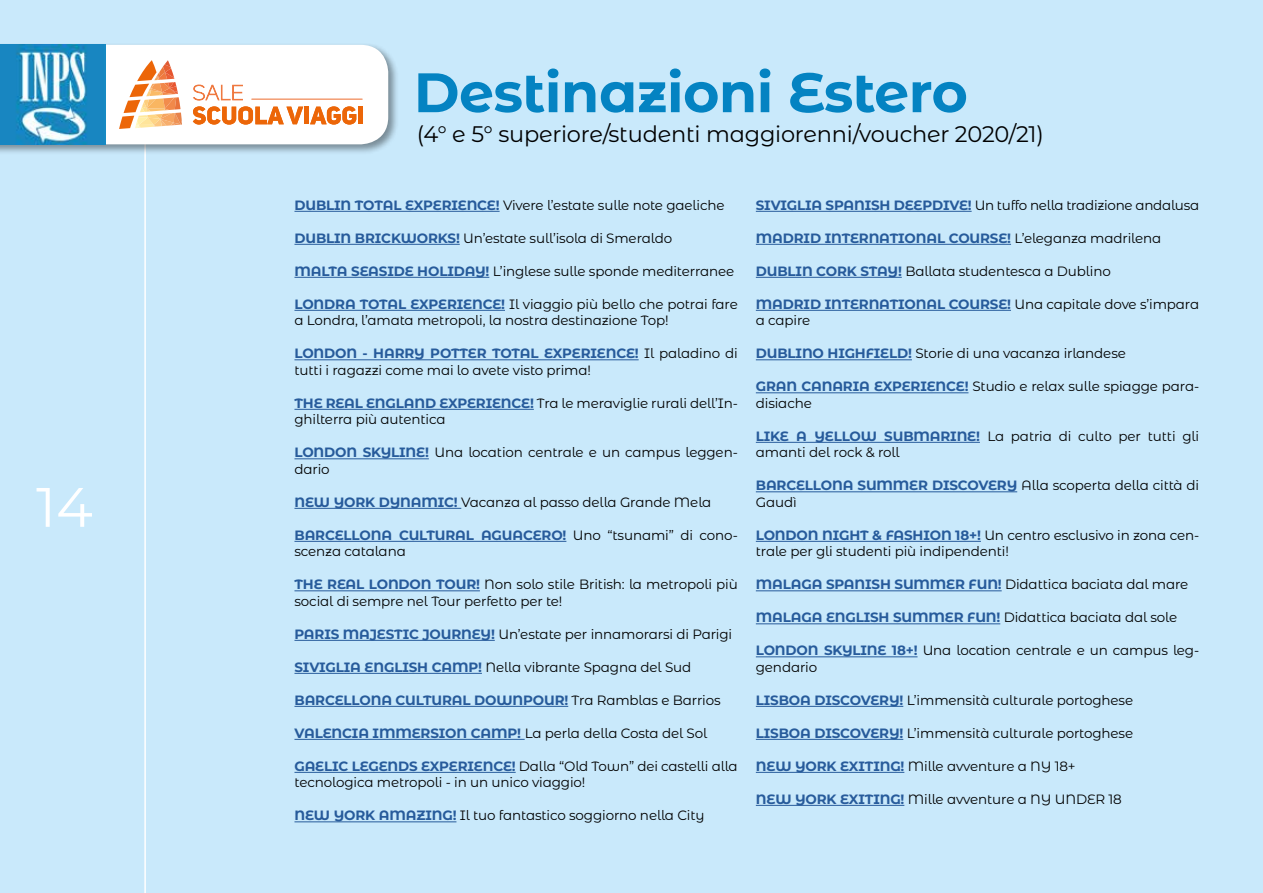
<style>
.page{position:relative;width:1263px;height:893px;background:#c9e9fb}
.page>*{position:absolute;margin:0;border:0;box-sizing:border-box;transform-origin:0 0}
.t1{font:700 55.5px "Montserrat Alternates";letter-spacing:-.01em;color:#0483c2}
.t2{font:55.5px "Montserrat Alternates";color:#fff}
.t3{font:22.5px "Montserrat Alternates";letter-spacing:-.01em;color:#000}
.t4{font:13.5px/16.5px "Montserrat Alternates";letter-spacing:-.01em;color:#000}
.t5{font:700 13.5px "Montserrat Alternates";letter-spacing:-.01em;color:#275b9b}
.s1{font-weight:700;color:#275b9b}
.s2{font-weight:400;color:#000}
</style>
<div class="page">
<hr style="left:144px;top:118px;width:2px;height:775px;background:#fff">
<div style="left:0;top:43px;width:399px;height:113px;background:#000;opacity:.4"></div>
<svg style="left:105px;top:45px;width:283px;height:99px;background:#fae9dd"></svg>
<img style="left:0;top:45px;width:105px;height:99px">
<hr style="left:294px;top:211px;width:206px;height:1px;background:#275b9b">
<hr style="left:294px;top:244px;width:166px;height:1px;background:#275b9b">
<hr style="left:294px;top:277px;width:195px;height:1px;background:#275b9b">
<hr style="left:294px;top:310px;width:211px;height:1px;background:#275b9b">
<hr style="left:294px;top:359px;width:345px;height:1px;background:#275b9b">
<hr style="left:294px;top:409px;width:240px;height:1px;background:#275b9b">
<hr style="left:294px;top:458px;width:135px;height:1px;background:#275b9b">
<hr style="left:294px;top:508px;width:167px;height:1px;background:#275b9b">
<hr style="left:294px;top:541px;width:272px;height:1px;background:#275b9b">
<hr style="left:294px;top:590px;width:186px;height:1px;background:#275b9b">
<hr style="left:294px;top:640px;width:201px;height:1px;background:#275b9b">
<hr style="left:294px;top:673px;width:188px;height:1px;background:#275b9b">
<hr style="left:294px;top:706px;width:274px;height:1px;background:#275b9b">
<hr style="left:294px;top:739px;width:231px;height:1px;background:#275b9b">
<hr style="left:294px;top:772px;width:222px;height:1px;background:#275b9b">
<hr style="left:294px;top:821px;width:162px;height:1px;background:#275b9b">
<hr style="left:756px;top:211px;width:216px;height:1px;background:#275b9b">
<hr style="left:756px;top:244px;width:255px;height:1px;background:#275b9b">
<hr style="left:756px;top:277px;width:146px;height:1px;background:#275b9b">
<hr style="left:756px;top:310px;width:255px;height:1px;background:#275b9b">
<hr style="left:756px;top:359px;width:156px;height:1px;background:#275b9b">
<hr style="left:756px;top:392px;width:212px;height:1px;background:#275b9b">
<hr style="left:756px;top:442px;width:224px;height:1px;background:#275b9b">
<hr style="left:756px;top:491px;width:261px;height:1px;background:#275b9b">
<hr style="left:756px;top:541px;width:225px;height:1px;background:#275b9b">
<hr style="left:756px;top:590px;width:246px;height:1px;background:#275b9b">
<hr style="left:756px;top:623px;width:244px;height:1px;background:#275b9b">
<hr style="left:756px;top:656px;width:161px;height:1px;background:#275b9b">
<hr style="left:756px;top:706px;width:147px;height:1px;background:#275b9b">
<hr style="left:756px;top:739px;width:147px;height:1px;background:#275b9b">
<hr style="left:756px;top:772px;width:148px;height:1px;background:#275b9b">
<hr style="left:756px;top:805px;width:148px;height:1px;background:#275b9b">
<h1 class="t2" style="left:36px;top:469px;width:58px">14</h1>
<h1 class="t1" style="left:414px;top:52px;width:556px">Destinazioni Estero</h1>
<h2 class="t3" style="left:417px;top:119px;width:629px">(4° e 5° superiore/studenti maggiorenni/voucher 2020/21)</h2>
<p class="t4" style="left:294px;top:196px;width:432px"><span class="s1">DUBLIN TOTAL EXPERIENCE!</span> Vivere l’estate sulle note gaeliche</p>
<p class="t4" style="left:294px;top:229px;width:379px"><span class="s1">DUBLIN BRICKWORKS!</span> Un’estate sull’isola di Smeraldo</p>
<p class="t4" style="left:294px;top:262px;width:441px"><span class="s1">MALTA SEASIDE HOLIDAY!</span> L’inglese sulle sponde mediterranee</p>
<p class="t4" style="left:294px;top:295px;width:445px"><span class="s1">LONDRA TOTAL EXPERIENCE!</span> Il viaggio più bello che potrai fare a Londra, l’amata metropoli, la nostra destinazione Top!</p>
<p class="t4" style="left:294px;top:345px;width:445px"><span class="s1">LONDON - HARRY POTTER TOTAL EXPERIENCE!</span> Il paladino di tutti i ragazzi come mai lo avete visto prima!</p>
<p class="t4" style="left:294px;top:394px;width:445px"><span class="s1">THE REAL ENGLAND EXPERIENCE!</span> Tra le meraviglie rurali dell’In&shy;ghilterra più autentica</p>
<p class="t4" style="left:294px;top:444px;width:445px"><span class="s1">LONDON SKYLINE!</span> Una location centrale e un campus leggen&shy;dario</p>
<p class="t4" style="left:294px;top:493px;width:418px"><span class="s1">NEW YORK DYNAMIC!</span> Vacanza al passo della Grande Mela</p>
<p class="t4" style="left:294px;top:526px;width:445px"><span class="s1">BARCELLONA CULTURAL AGUACERO!</span> Uno “tsunami” di cono&shy;scenza catalana</p>
<p class="t4" style="left:294px;top:576px;width:445px"><span class="s1">THE REAL LONDON TOUR!</span> Non solo stile British: la metropoli più social di sempre nel Tour perfetto per te!</p>
<p class="t4" style="left:294px;top:625px;width:439px"><span class="s1">PARIS MAJESTIC JOURNEY!</span> Un’estate per innamorarsi di Parigi</p>
<p class="t4" style="left:294px;top:658px;width:398px"><span class="s1">SIVIGLIA ENGLISH CAMP!</span> Nella vibrante Spagna del Sud</p>
<p class="t5" style="left:294px;top:690px;width:428px">BARCELLONA CULTURAL DOWNPOUR! <span class="s2">Tra Ramblas e Barrios</span></p>
<p class="t4" style="left:294px;top:724px;width:414px"><span class="s1">VALENCIA IMMERSION CAMP!</span> La perla della Costa del Sol</p>
<p class="t4" style="left:294px;top:757px;width:445px"><span class="s1">GAELIC LEGENDS EXPERIENCE!</span> Dalla “Old Town” dei castelli alla tecnologica metropoli - in un unico viaggio!</p>
<p class="t4" style="left:294px;top:807px;width:412px"><span class="s1">NEW YORK AMAZING!</span> Il tuo fantastico soggiorno nella City</p>
<p class="t4" style="left:756px;top:196px;width:445px"><span class="s1">SIVIGLIA SPANISH DEEPDIVE!</span> Un tuffo nella tradizione andalusa</p>
<p class="t5" style="left:756px;top:228px;width:407px">MADRID INTERNATIONAL COURSE! <span class="s2">L’eleganza madrilena</span></p>
<p class="t4" style="left:756px;top:262px;width:356px"><span class="s1">DUBLIN CORK STAY!</span> Ballata studentesca a Dublino</p>
<p class="t4" style="left:756px;top:295px;width:445px"><span class="s1">MADRID INTERNATIONAL COURSE!</span> Una capitale dove s’impara a capire</p>
<p class="t4" style="left:756px;top:345px;width:372px"><span class="s1">DUBLINO HIGHFIELD!</span> Storie di una vacanza irlandese</p>
<p class="t4" style="left:756px;top:378px;width:445px"><span class="s1">GRAN CANARIA EXPERIENCE!</span> Studio e relax sulle spiagge para&shy;disiache</p>
<p class="t4" style="left:756px;top:427px;width:445px"><span class="s1">LIKE A YELLOW SUBMARINE!</span> La patria di culto per tutti gli amanti del rock &amp; roll</p>
<p class="t4" style="left:756px;top:477px;width:445px"><span class="s1">BARCELLONA SUMMER DISCOVERY</span> Alla scoperta della città di<br>Gaudì</p>
<p class="t4" style="left:756px;top:526px;width:445px"><span class="s1">LONDON NIGHT &amp; FASHION 18+!</span> Un centro esclusivo in zona cen&shy;trale per gli studenti più indipendenti!</p>
<p class="t5" style="left:756px;top:575px;width:434px">MALAGA SPANISH SUMMER FUN! <span class="s2">Didattica baciata dal mare</span></p>
<p class="t5" style="left:756px;top:608px;width:423px">MALAGA ENGLISH SUMMER FUN! <span class="s2">Didattica baciata dal sole</span></p>
<p class="t4" style="left:756px;top:642px;width:445px"><span class="s1">LONDON SKYLINE 18+!</span> Una location centrale e un campus leg&shy;gendario</p>
<p class="t4" style="left:756px;top:691px;width:379px"><span class="s1">LISBOA DISCOVERY!</span> L’immensità culturale portoghese</p>
<p class="t4" style="left:756px;top:724px;width:379px"><span class="s1">LISBOA DISCOVERY!</span> L’immensità culturale portoghese</p>
<p class="t4" style="left:756px;top:757px;width:321px"><span class="s1">NEW YORK EXITING!</span> Mille avventure a NY 18+</p>
<p class="t4" style="left:756px;top:790px;width:367px"><span class="s1">NEW YORK EXITING!</span> Mille avventure a NY UNDER 18</p>
</div>
